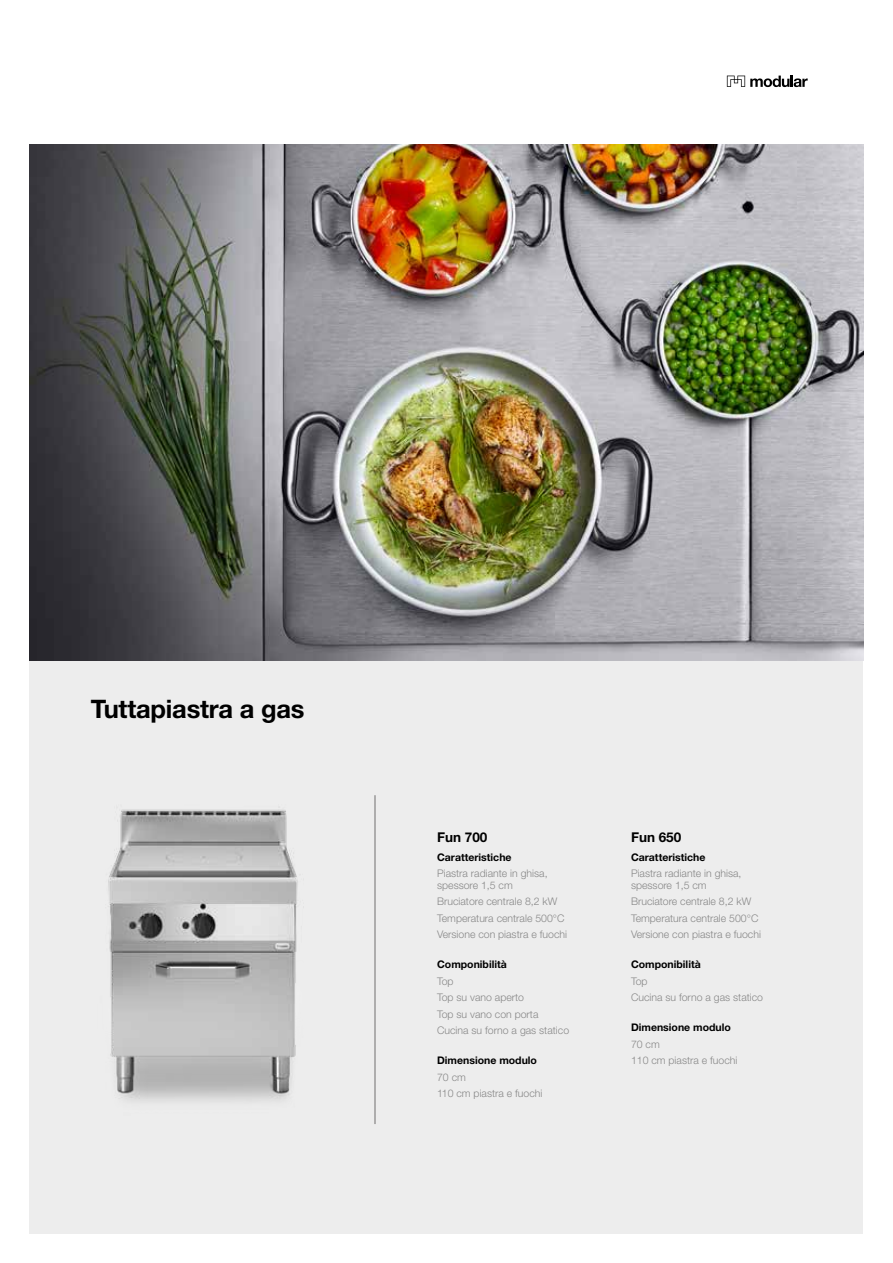
<style>
.page{position:relative;width:893px;height:1263px;background:#fff}
.page>*{position:absolute;margin:0;border:0;box-sizing:border-box;transform-origin:0 0}
.t1{font:700 25.5px "Helvetica Neue LT Std";letter-spacing:-.01em;color:#000}
.t2{font:700 13.5px "Helvetica Neue LT Std";color:#000}
.t3{font:300 10.5px/16.5px "Helvetica Neue LT Std";color:#878787}
.t4{font:700 10.5px "Helvetica Neue LT Std";color:#000}
</style>
<div class="page">
<div style="left:30px;top:661px;width:833px;height:572px;background:#ededed"></div>
<svg style="left:727px;top:76px;width:81px;height:11px"></svg>
<img style="left:108px;top:809px;width:190px;height:293px">
<hr style="left:375px;top:795px;width:1px;height:329px;background:#706f6f">
<img style="left:30px;top:145px;width:833px;height:516px">
<h1 class="t1" style="left:91px;top:693px;width:215px">Tuttapiastra a gas</h1>
<p class="t2" style="left:437px;top:829px;width:52px">Fun 700</p>
<p class="t4" style="left:437px;top:850px;width:76px">Caratteristiche</p>
<p class="t3" style="left:437px;top:868px;width:112px;line-height:11.2px">Piastra radiante in ghisa, spessore 1,5 cm</p>
<p class="t3" style="left:437px;top:893px;width:131px">Bruciatore centrale 8,2 kW<br>Temperatura centrale 500°C<br>Versione con piastra e fuochi</p>
<p class="t4" style="left:437px;top:958px;width:71px">Componibilità</p>
<p class="t3" style="left:437px;top:972px;width:134px">Top<br>Top su vano aperto<br>Top su vano con porta<br>Cucina su forno a gas statico</p>
<p class="t4" style="left:437px;top:1054px;width:101px">Dimensione modulo</p>
<p class="t3" style="left:437px;top:1068px;width:107px">70 cm<br>110 cm piastra e fuochi</p>
<p class="t2" style="left:631px;top:829px;width:52px">Fun 650</p>
<p class="t4" style="left:631px;top:850px;width:76px">Caratteristiche</p>
<p class="t3" style="left:631px;top:868px;width:112px;line-height:11.2px">Piastra radiante in ghisa, spessore 1,5 cm</p>
<p class="t3" style="left:631px;top:893px;width:131px">Bruciatore centrale 8,2 kW<br>Temperatura centrale 500°C<br>Versione con piastra e fuochi</p>
<p class="t4" style="left:631px;top:958px;width:71px">Componibilità</p>
<p class="t3" style="left:631px;top:972px;width:134px">Top<br>Cucina su forno a gas statico</p>
<p class="t4" style="left:631px;top:1021px;width:101px">Dimensione modulo</p>
<p class="t3" style="left:631px;top:1035px;width:108px">70 cm<br>110 cm piastra e fuochi</p>
</div>
